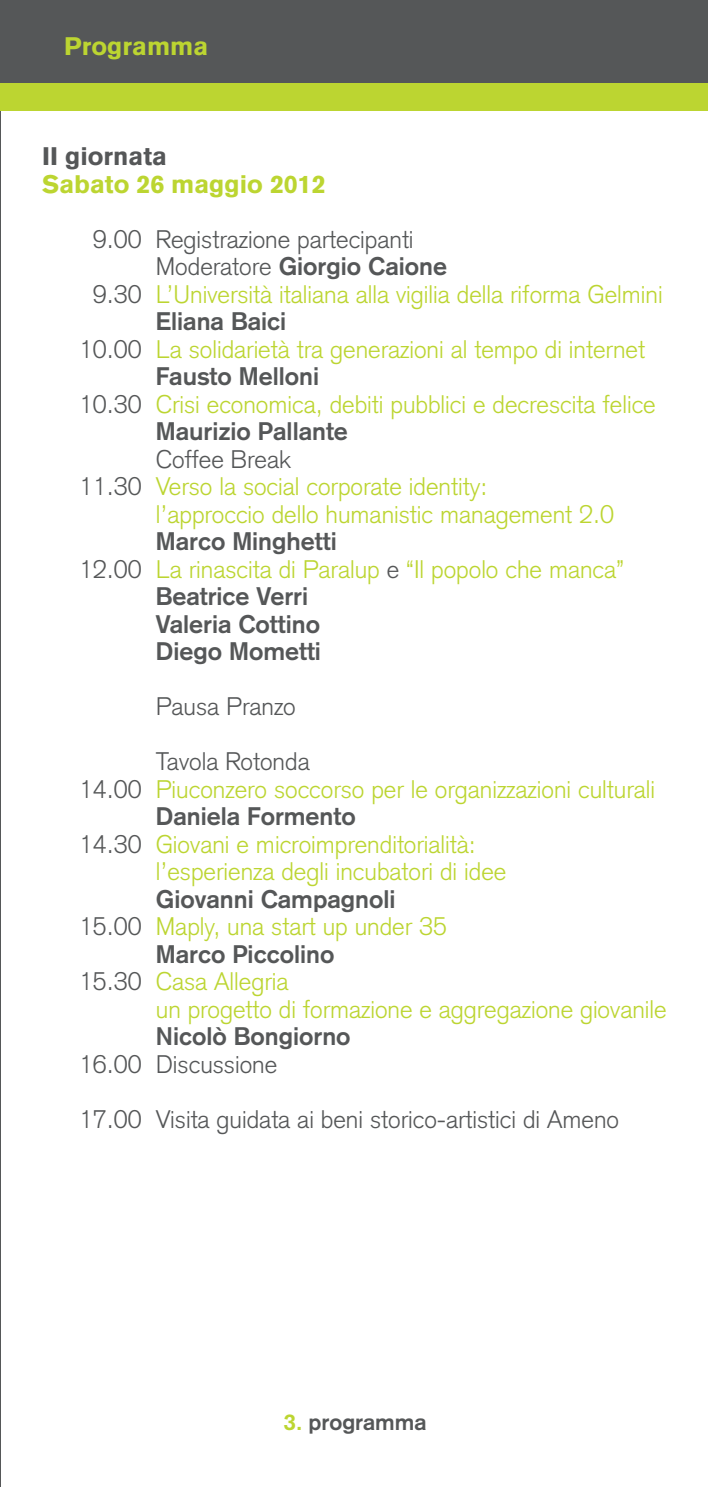
<style>
.page{position:relative;width:708px;height:1487px;background:#fff}
.page>*{position:absolute;margin:0;border:0;box-sizing:border-box;transform-origin:0 0}
.t1{font:300 25px "Akzidenz Grotesk";color:#bcd531}
.t2{font:700 25px "Akzidenz Grotesk";color:#555758}
.t3{font:300 25px "Akzidenz Grotesk";color:#555758}
.t4{font:900 25px "Akzidenz Grotesk";color:#bcd531}
.t5{font:900 25px "Akzidenz Grotesk";color:#555758}
.t6{font:700 22.5px "Akzidenz Grotesk";color:#555758}
.s1{font-weight:300}
.s2{color:#555758}
.s3{color:#bcd531}
</style>
<div class="page">
<div style="left:0;top:0;width:707px;height:83px;background:#555758"></div>
<hr style="left:0;top:110px;width:1px;height:1377px;background:#555758">
<div style="left:0;top:83px;width:707px;height:27px;background:#bcd531"></div>
<p class="t4" style="left:64px;top:37px;width:146px">Programma</p>
<p class="t5" style="left:42px;top:147px;width:126px">II giornata</p>
<p class="t4" style="left:42px;top:175px;width:284px">Sabato 26 maggio 2012</p>
<p class="t3" style="left:93px;top:230px;width:322px">9.00 Registrazione partecipanti</p>
<p class="t2" style="left:156px;top:257px;width:292px"><span class="s1">Moderatore</span> Giorgio Caione</p>
<p class="t1" style="left:93px;top:285px;width:571px"><span class="s2">9.30</span> L’Università italiana alla vigilia della riforma Gelmini</p>
<p class="t2" style="left:156px;top:312px;width:132px">Eliana Baici</p>
<p class="t1" style="left:79px;top:340px;width:567px"><span class="s2">10.00</span> La solidarietà tra generazioni al tempo di internet</p>
<p class="t2" style="left:156px;top:367px;width:165px">Fausto Melloni</p>
<p class="t1" style="left:79px;top:395px;width:578px"><span class="s2">10.30</span> Crisi economica, debiti pubblici e decrescita felice</p>
<p class="t2" style="left:156px;top:422px;width:193px">Maurizio Pallante</p>
<p class="t3" style="left:156px;top:450px;width:137px">Coffee Break</p>
<p class="t1" style="left:79px;top:477px;width:409px"><span class="s2">11.30</span> Verso la social corporate identity:</p>
<p class="t1" style="left:156px;top:505px;width:459px">l’approccio dello humanistic management 2.0</p>
<p class="t2" style="left:156px;top:532px;width:182px">Marco Minghetti</p>
<p class="t1" style="left:79px;top:560px;width:546px"><span class="s2">12.00</span> La rinascita di Paralup <span class="s2">e</span> “Il popolo che manca”</p>
<p class="t2" style="left:156px;top:587px;width:154px">Beatrice Verri</p>
<p class="t2" style="left:156px;top:615px;width:166px">Valeria Cottino</p>
<p class="t2" style="left:156px;top:642px;width:166px">Diego Mometti</p>
<p class="t3" style="left:156px;top:697px;width:141px">Pausa Pranzo</p>
<p class="t3" style="left:156px;top:752px;width:155px">Tavola Rotonda</p>
<p class="t1" style="left:79px;top:780px;width:577px"><span class="s2">14.00</span> Piuconzero soccorso per le organizzazioni culturali</p>
<p class="t2" style="left:156px;top:807px;width:201px">Daniela Formento</p>
<p class="t1" style="left:79px;top:835px;width:398px"><span class="s2">14.30</span> Giovani e microimprenditorialità:</p>
<p class="t1" style="left:156px;top:862px;width:352px">l’esperienza degli incubatori di idee</p>
<p class="t2" style="left:156px;top:890px;width:241px">Giovanni Campagnoli</p>
<p class="t1" style="left:79px;top:917px;width:369px"><span class="s2">15.00</span> Maply, una start up under 35</p>
<p class="t2" style="left:156px;top:945px;width:180px">Marco Piccolino</p>
<p class="t1" style="left:79px;top:972px;width:211px"><span class="s2">15.30</span> Casa Allegria</p>
<p class="t1" style="left:156px;top:1000px;width:512px">un progetto di formazione e aggregazione giovanile</p>
<p class="t2" style="left:156px;top:1027px;width:196px">Nicolò Bongiorno</p>
<p class="t3" style="left:79px;top:1055px;width:200px">16.00 Discussione</p>
<p class="t3" style="left:79px;top:1110px;width:541px">17.00 Visita guidata ai beni storico-artistici di Ameno</p>
<p class="t6" style="left:283px;top:1414px;width:144px"><span class="s3">3.</span> programma</p>
</div>
